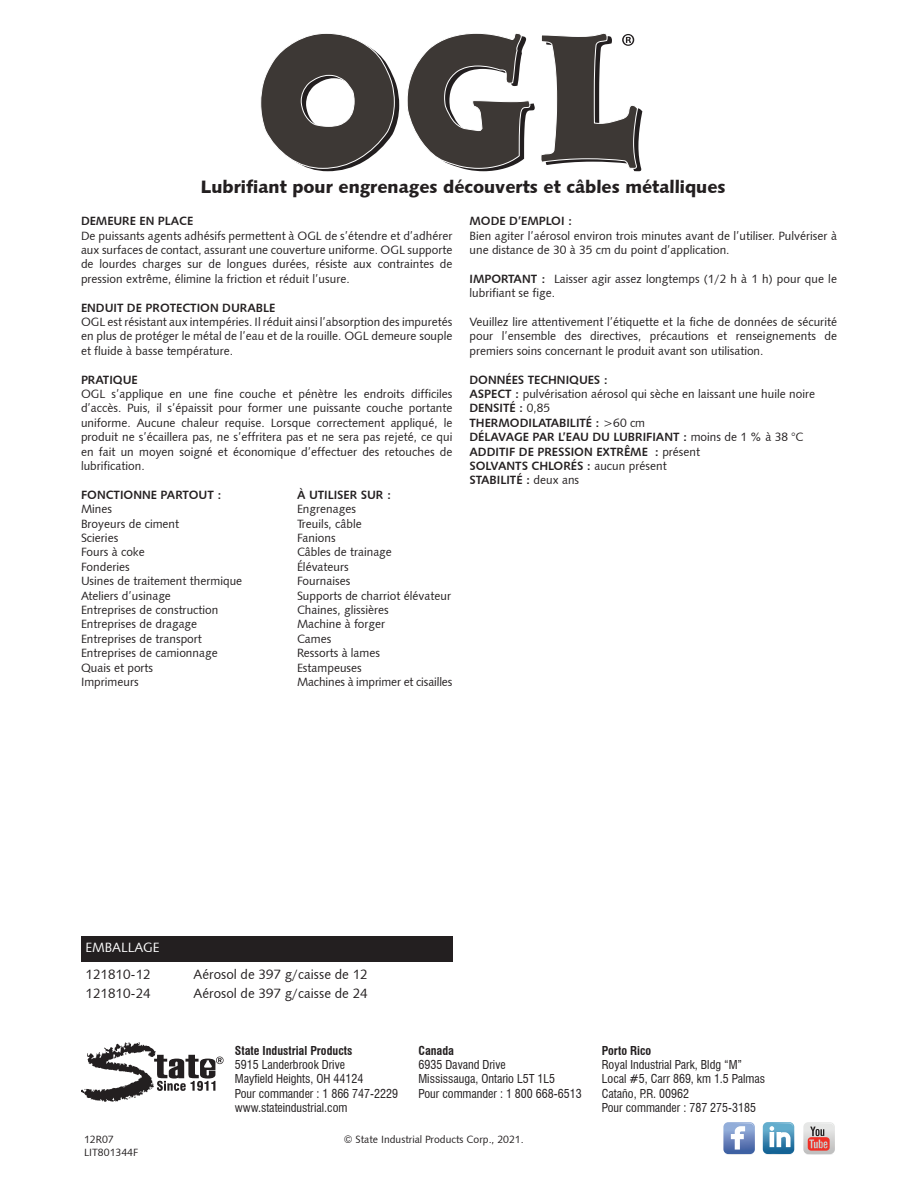
<style>
.page{position:relative;width:918px;height:1188px;background:#fff}
.page>*{position:absolute;margin:0;border:0;box-sizing:border-box;transform-origin:0 0}
.t1{font:18px "Humanist 531 BT Black A";color:#231f20}
.t2{font:13.5px "Humanist 531 BT Roman A";color:#231f20}
.t3{font:13.5px "Humanist 531 BT Roman A";color:#fff}
.t4{font:12px/14.4px "Humanist 531 BT Roman A";color:#231f20;text-align:justify}
.t5{font:12px "Humanist 531 BT Bold A";color:#231f20}
.t6{font:condensed 12px "Swiss 721 BT";color:#231f20}
.t7{font:700 condensed 12px "Swiss 721 BT";color:#231f20}
.t8{font:10.5px "Humanist 531 BT Roman A";color:#231f20}
.s1{font-family:"Humanist 531 BT Bold A"}
.s2{font-family:"Humanist 531 BT Roman A"}
</style>
<div class="page">
<svg style="left:81px;top:1042px;width:143px;height:60px"></svg>
<svg style="left:723px;top:1122px;width:32px;height:33px"></svg>
<svg style="left:762px;top:1122px;width:32px;height:33px"></svg>
<svg style="left:803px;top:1122px;width:32px;height:33px"></svg>
<svg style="left:260px;top:33px;width:139px;height:138px"></svg>
<svg style="left:407px;top:33px;width:235px;height:138px"></svg>
<div style="left:81px;top:936px;width:372px;height:26px;background:#231f20"></div>
<p class="t1" style="left:201px;top:175px;width:526px">Lubrifiant pour engrenages découverts et câbles métalliques</p>
<p class="t5" style="left:81px;top:214px;width:114px">DEMEURE EN PLACE</p>
<p class="t4" style="left:81px;top:228px;width:373px">De puissants agents adhésifs permettent à OGL de s’étendre et d’adhérer aux surfaces de contact, assurant une couverture uniforme. OGL supporte de lourdes charges sur de longues durées, résiste aux contraintes de pression extrême, élimine la friction et réduit l’usure.</p>
<p class="t5" style="left:81px;top:300px;width:196px">ENDUIT DE PROTECTION DURABLE</p>
<p class="t4" style="left:81px;top:314px;width:373px">OGL est résistant aux intempéries. Il réduit ainsi l’absorption des impuretés en plus de protéger le métal de l’eau et de la rouille. OGL demeure souple et fluide à basse température.</p>
<p class="t5" style="left:81px;top:372px;width:58px">PRATIQUE</p>
<p class="t4" style="left:81px;top:386px;width:373px">OGL s’applique en une fine couche et pénètre les endroits difficiles d’accès. Puis, il s’épaissit pour former une puissante couche portante uniforme. Aucune chaleur requise. Lorsque correctement appliqué, le produit ne s’écaillera pas, ne s’effritera pas et ne sera pas rejeté, ce qui en fait un moyen soigné et économique d’effectuer des retouches de lubrification.</p>
<p class="t5" style="left:81px;top:487px;width:142px">FONCTIONNE PARTOUT :</p>
<p class="t5" style="left:297px;top:487px;width:96px">À UTILISER SUR :</p>
<p class="t4" style="left:81px;top:501px;width:33px">Mines</p>
<p class="t4" style="left:297px;top:501px;width:61px">Engrenages</p>
<p class="t4" style="left:81px;top:516px;width:100px">Broyeurs de ciment</p>
<p class="t4" style="left:297px;top:516px;width:66px">Treuils, câble</p>
<p class="t4" style="left:81px;top:530px;width:39px">Scieries</p>
<p class="t4" style="left:297px;top:530px;width:40px">Fanions</p>
<p class="t4" style="left:81px;top:545px;width:65px">Fours à coke</p>
<p class="t4" style="left:297px;top:545px;width:96px">Câbles de trainage</p>
<p class="t4" style="left:81px;top:559px;width:50px">Fonderies</p>
<p class="t4" style="left:297px;top:559px;width:53px">Élévateurs</p>
<p class="t4" style="left:81px;top:573px;width:163px">Usines de traitement thermique</p>
<p class="t4" style="left:297px;top:573px;width:55px">Fournaises</p>
<p class="t4" style="left:81px;top:588px;width:91px">Ateliers d’usinage</p>
<p class="t4" style="left:297px;top:588px;width:156px">Supports de charriot élévateur</p>
<p class="t4" style="left:81px;top:602px;width:139px">Entreprises de construction</p>
<p class="t4" style="left:297px;top:602px;width:93px">Chaines, glissières</p>
<p class="t4" style="left:81px;top:617px;width:118px">Entreprises de dragage</p>
<p class="t4" style="left:297px;top:617px;width:90px">Machine à forger</p>
<p class="t4" style="left:81px;top:631px;width:122px">Entreprises de transport</p>
<p class="t4" style="left:297px;top:631px;width:36px">Cames</p>
<p class="t4" style="left:81px;top:645px;width:138px">Entreprises de camionnage</p>
<p class="t4" style="left:297px;top:645px;width:85px">Ressorts à lames</p>
<p class="t4" style="left:81px;top:660px;width:74px">Quais et ports</p>
<p class="t4" style="left:297px;top:660px;width:66px">Estampeuses</p>
<p class="t4" style="left:81px;top:674px;width:59px">Imprimeurs</p>
<p class="t4" style="left:297px;top:674px;width:157px">Machines à imprimer et cisailles</p>
<p class="t5" style="left:469px;top:214px;width:104px">MODE D’EMPLOI :</p>
<p class="t4" style="left:469px;top:228px;width:369px">Bien agiter l’aérosol environ trois minutes avant de l’utiliser. Pulvériser à une distance de 30 à 35 cm du point d’application.</p>
<p class="t4" style="left:469px;top:271px;width:369px"><span class="s1">IMPORTANT :</span> Laisser agir assez longtemps (1/2 h à 1 h) pour que le lubrifiant se fige.</p>
<p class="t4" style="left:469px;top:314px;width:369px">Veuillez lire attentivement l’étiquette et la fiche de données de sécurité pour l’ensemble des directives, précautions et renseignements de premiers soins concernant le produit avant son utilisation.</p>
<p class="t5" style="left:469px;top:372px;width:140px">DONNÉES TECHNIQUES :</p>
<p class="t4" style="left:469px;top:386px;width:347px"><span class="s1">ASPECT :</span> pulvérisation aérosol qui sèche en laissant une huile noire</p>
<p class="t5" style="left:469px;top:401px;width:82px">DENSITÉ : <span class="s2">0,85</span></p>
<p class="t5" style="left:469px;top:415px;width:177px">THERMODILATABILITÉ : <span class="s2">&gt;60 cm</span></p>
<p class="t5" style="left:469px;top:430px;width:336px">DÉLAVAGE PAR L’EAU DU LUBRIFIANT : <span class="s2">moins de 1 % à 38 °C</span></p>
<p class="t5" style="left:469px;top:444px;width:232px">ADDITIF DE PRESSION EXTRÊME : <span class="s2">présent</span></p>
<p class="t5" style="left:469px;top:458px;width:199px">SOLVANTS CHLORÉS : <span class="s2">aucun présent</span></p>
<p class="t5" style="left:469px;top:473px;width:111px">STABILITÉ : <span class="s2">deux ans</span></p>
<p class="t3" style="left:86px;top:939px;width:76px">EMBALLAGE</p>
<p class="t2" style="left:86px;top:966px;width:67px">121810-12</p>
<p class="t2" style="left:194px;top:966px;width:176px">Aérosol de 397 g/caisse de 12</p>
<p class="t2" style="left:86px;top:985px;width:67px">121810-24</p>
<p class="t2" style="left:194px;top:985px;width:176px">Aérosol de 397 g/caisse de 24</p>
<p class="t7" style="left:235px;top:1043px;width:119px">State Industrial Products</p>
<p class="t6" style="left:235px;top:1057px;width:112px">5915 Landerbrook Drive</p>
<p class="t6" style="left:235px;top:1072px;width:130px">Mayfield Heights, OH 44124</p>
<p class="t6" style="left:235px;top:1086px;width:165px">Pour commander : 1 866 747-2229</p>
<p class="t6" style="left:235px;top:1101px;width:114px">www.stateindustrial.com</p>
<p class="t7" style="left:418px;top:1043px;width:37px">Canada</p>
<p class="t6" style="left:418px;top:1057px;width:89px">6935 Davand Drive</p>
<p class="t6" style="left:418px;top:1072px;width:138px">Mississauga, Ontario L5T 1L5</p>
<p class="t6" style="left:418px;top:1086px;width:165px">Pour commander : 1 800 668-6513</p>
<p class="t8" style="left:84px;top:1133px;width:31px">12R07</p>
<p class="t8" style="left:344px;top:1133px;width:181px">© State Industrial Products Corp., 2021.</p>
<p class="t8" style="left:84px;top:1145px;width:56px">LIT801344F</p>
<p class="t7" style="left:602px;top:1043px;width:51px">Porto Rico</p>
<p class="t6" style="left:602px;top:1057px;width:142px">Royal Industrial Park, Bldg “M”</p>
<p class="t6" style="left:602px;top:1072px;width:165px">Local #5, Carr 869, km 1.5 Palmas</p>
<p class="t6" style="left:602px;top:1086px;width:89px">Cataño, P.R. 00962</p>
<p class="t6" style="left:602px;top:1101px;width:156px">Pour commander : 787 275-3185</p>
</div>
